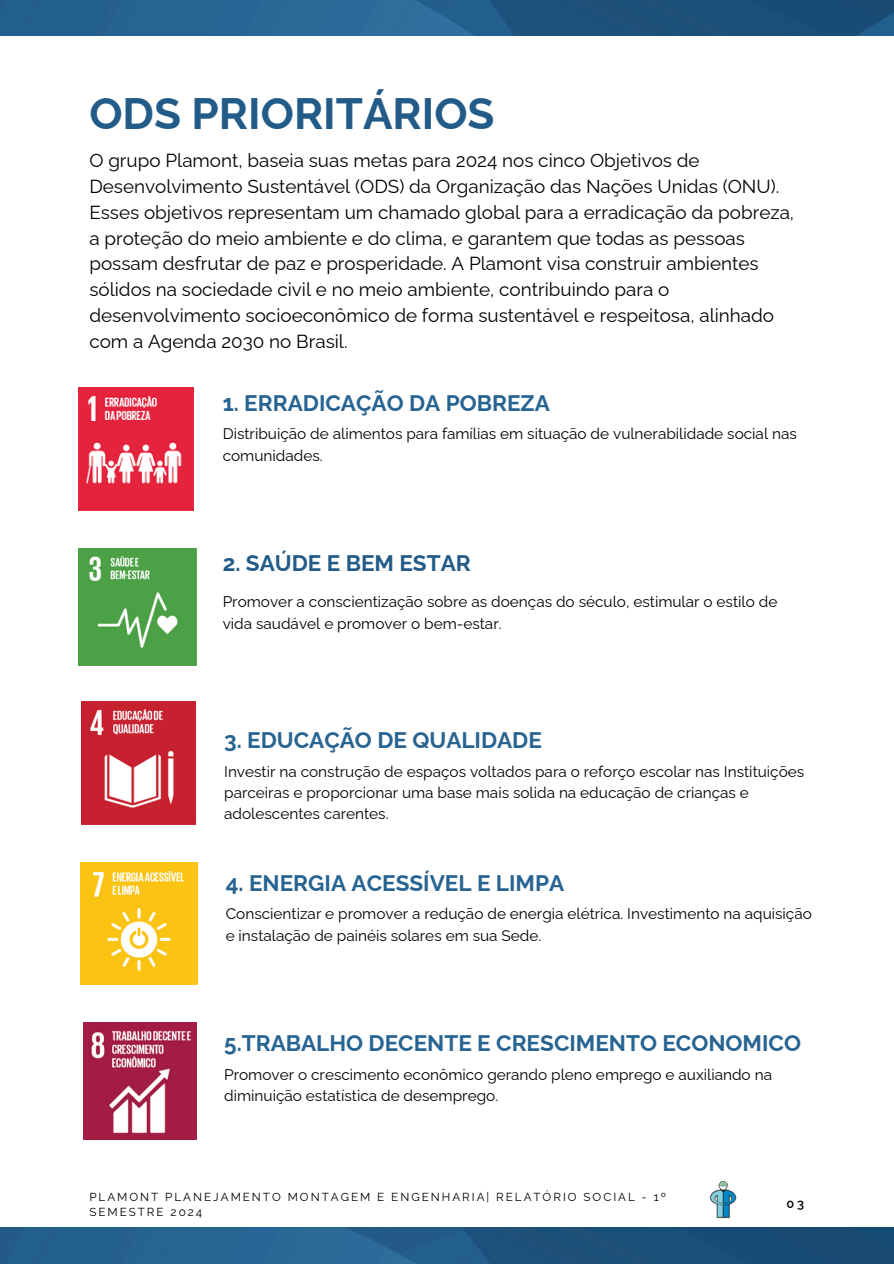
<style>
.page{position:relative;width:894px;height:1264px;background:#fff}
.page>*{position:absolute;margin:0;border:0;box-sizing:border-box;transform-origin:0 0}
.t1{font:700 43.95px "Raleway";color:#235b88}
.t2{font:700 22.5px "Raleway";color:#286492}
.t3{font:700 22.5px "Raleway";color:#235b88}
.t4{font:18.9px/25.8px "Raleway";color:#000}
.t5{font:15.3px/21.3px "Raleway";color:#000}
.t6{font:600 12.75px "Raleway";color:#000}
.t7{font:11.7px/15.6px "Raleway";letter-spacing:.17em;color:#000}
</style>
<div class="page">
<img style="left:0;top:1227px;width:893px;height:36px">
<img style="left:79px;top:388px;width:115px;height:122px">
<img style="left:79px;top:548px;width:117px;height:117px">
<img style="left:80px;top:862px;width:117px;height:122px">
<img style="left:82px;top:702px;width:113px;height:122px">
<img style="left:83px;top:1022px;width:114px;height:117px">
<img style="left:0;top:0;width:893px;height:35px">
<img style="left:709px;top:1181px;width:28px;height:37px">
<h2 class="t1" style="left:89px;top:88px;width:406px">ODS PRIORITÁRIOS</h2>
<p class="t4" style="left:89px;top:147px;width:706px">O grupo Plamont, baseia suas metas para 2024 nos cinco Objetivos de Desenvolvimento Sustentável (ODS) da Organização das Nações Unidas (ONU).<br>Esses objetivos representam um chamado global para a erradicação da pobreza, a proteção do meio ambiente e do clima, e garantem que todas as pessoas possam desfrutar de paz e prosperidade. A Plamont visa construir ambientes sólidos na sociedade civil e no meio ambiente, contribuindo para o desenvolvimento socioeconômico de forma sustentável e respeitosa, alinhado com a Agenda 2030 no Brasil.</p>
<p class="t2" style="left:223px;top:389px;width:328px">1. ERRADICAÇÃO DA POBREZA</p>
<h1 class="t5" style="left:223px;top:423px;width:575px">Distribuição de alimentos para famílias em situação de vulnerabilidade social nas comunidades.</h1>
<h3 class="t3" style="left:223px;top:550px;width:249px">2. SAÚDE E BEM ESTAR</h3>
<p class="t5" style="left:223px;top:591px;width:556px">Promover a conscientização sobre as doenças do século, estimular o estilo de vida saudável e promover o bem-estar.</p>
<h2 class="t2" style="left:224px;top:726px;width:319px">3. EDUCAÇÃO DE QUALIDADE</h2>
<h4 class="t5" style="left:224px;top:760px;width:581px">Investir na construção de espaços voltados para o reforço escolar nas Instituições parceiras e proporcionar uma base mais solida na educação de crianças e adolescentes carentes.</h4>
<h2 class="t2" style="left:226px;top:869px;width:340px">4. ENERGIA ACESSÍVEL E LIMPA</h2>
<h4 class="t5" style="left:226px;top:903px;width:587px">Conscientizar e promover a redução de energia elétrica. Investimento na aquisição e instalação de painéis solares em sua Sede.</h4>
<h2 class="t2" style="left:224px;top:1029px;width:578px">5.TRABALHO DECENTE E CRESCIMENTO ECONOMICO</h2>
<h4 class="t5" style="left:224px;top:1063px;width:549px">Promover o crescimento econômico gerando pleno emprego e auxiliando na diminuição estatística de desemprego.</h4>
<p class="t7" style="left:89px;top:1188px;width:578px">PLAMONT PLANEJAMENTO MONTAGEM E ENGENHARIA| RELATÓRIO SOCIAL - 1º<br>SEMESTRE 2024</p>
<p class="t6" style="left:786px;top:1196px;width:19px">03</p>
</div>
